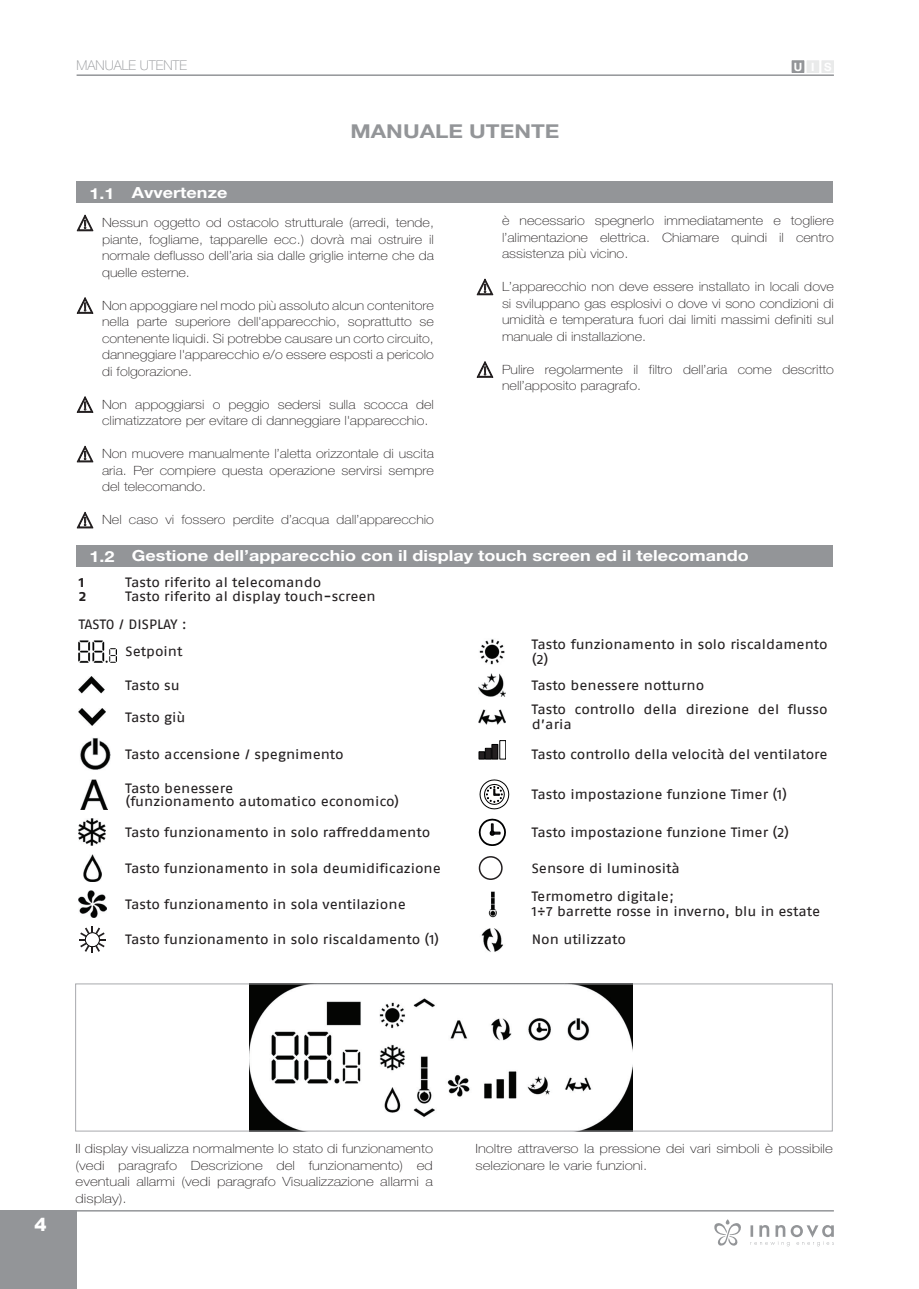
<style>
.page{position:relative;width:919px;height:1289px;background:#fff}
.page>*{position:absolute;margin:0;border:0;box-sizing:border-box;transform-origin:0 0}
.Capitolo_non_numerat{font:700 19.2px "Helvetica Neue LT Std";color:#939598;scale:1.18 1}
.t1{font:900 18px "Arial";color:#fff}
.Capitolo_non_numerat-2{font:700 15.3px "Helvetica Neue LT Std";color:#fff;scale:1.18 1}
.legende{font:13.5px/15px "Fago Ex Lf";color:#231f20}
.testo_tabella{font:13.5px "Fago Ex Lf";letter-spacing:-.005em;color:#231f20}
.Intestazione{font:13.5px "Fago Ex Lf";color:#231f20}
.t2{font:100 13.5px "Helvetica Neue LT Std";color:#939598}
.legende-2{font:700 13.5px "Fago Ex Lf";color:#231f20}
.Rientro_Testo{font:100 12.75px/16.5px "Helvetica Neue LT Std";color:#231f20;text-align:justify;scale:1.13 1}
.Testo{font:100 12.75px/16.5px "Helvetica Neue LT Std";color:#231f20;text-align:justify;scale:1.18 1}
.t3{font:700 11.4px "Helvetica Neue LT Std";color:#fff}
</style>
<div class="page">
<hr style="left:77px;top:1209px;width:756px;height:2px;background:#939598">
<div style="left:0;top:1209px;width:77px;height:79px;background:#939598"></div>
<hr style="left:77px;top:74px;width:756px;height:2px;background:#939598">
<div style="left:821px;top:61px;width:12px;height:11px;background:#e9eaea"></div>
<div style="left:807px;top:61px;width:11px;height:11px;background:#e9eaea"></div>
<div style="left:792px;top:61px;width:11px;height:11px;background:#939598"></div>
<div style="left:791px;top:60px;width:13px;height:13px;border:1px solid #939598"></div>
<div style="left:77px;top:181px;width:756px;height:22px;background:#939598"></div>
<div style="left:77px;top:545px;width:756px;height:21px;background:#939598"></div>
<img style="left:250px;top:985px;width:382px;height:144px">
<div style="left:75px;top:983px;width:757px;height:148px;border:1px solid #a8a9ad"></div>
<svg style="left:750px;top:1225px;width:83px;height:21px"></svg>
<svg style="left:714px;top:1219px;width:27px;height:27px"></svg>
<svg style="left:77px;top:214px;width:17px;height:17px"></svg>
<svg style="left:77px;top:297px;width:17px;height:17px"></svg>
<svg style="left:77px;top:396px;width:17px;height:17px"></svg>
<svg style="left:77px;top:445px;width:17px;height:17px"></svg>
<svg style="left:77px;top:511px;width:17px;height:17px"></svg>
<svg style="left:476px;top:278px;width:17px;height:17px"></svg>
<svg style="left:476px;top:361px;width:17px;height:17px"></svg>
<img style="left:79px;top:640px;width:37px;height:22px">
<img style="left:479px;top:639px;width:26px;height:26px">
<img style="left:79px;top:676px;width:26px;height:17px">
<img style="left:478px;top:673px;width:28px;height:23px">
<img style="left:79px;top:708px;width:27px;height:17px">
<img style="left:478px;top:709px;width:28px;height:15px">
<img style="left:80px;top:738px;width:30px;height:32px">
<svg style="left:485px;top:748px;width:6px;height:11px"></svg>
<div style="left:478px;top:751px;width:7px;height:8px;background:#231f20;border:1px solid #000001"></div>
<svg style="left:491px;top:740px;width:15px;height:19px"></svg>
<img style="left:80px;top:779px;width:27px;height:30px">
<svg style="left:479px;top:779px;width:30px;height:30px"></svg>
<img style="left:79px;top:818px;width:27px;height:27px">
<svg style="left:478px;top:818px;width:28px;height:27px"></svg>
<img style="left:84px;top:854px;width:17px;height:27px">
<div style="left:478px;top:856px;width:24px;height:24px;border:2px solid #231f20;border-radius:50%"></div>
<img style="left:79px;top:890px;width:27px;height:27px">
<img style="left:488px;top:891px;width:8px;height:26px">
<svg style="left:79px;top:926px;width:27px;height:27px"></svg>
<img style="left:481px;top:928px;width:23px;height:24px">
<p class="t2" style="left:77px;top:57px;width:112px">MANUALE UTENTE</p>
<p class="Capitolo_non_numerat-2" style="left:89px;top:184px;width:23px">1.1</p>
<p class="Capitolo_non_numerat-2" style="left:132px;top:183px;width:82px">Avvertenze</p>
<p class="Capitolo_non_numerat" style="left:350px;top:119px;width:178px">MANUALE UTENTE</p>
<p class="t3" style="left:793px;top:60px;width:39px">UIS</p>
<p class="Rientro_Testo" style="left:102px;top:214px;width:295px">Nessun oggetto od ostacolo strutturale (arredi, tende, piante, fogliame, tapparelle ecc.) dovrà mai ostruire il normale deflusso dell’aria sia dalle griglie interne che da quelle esterne.</p>
<p class="Rientro_Testo" style="left:102px;top:297px;width:295px">Non appoggiare nel modo più assoluto alcun contenitore nella parte superiore dell'apparecchio, soprattutto se contenente liquidi. Si potrebbe causare un corto circuito, danneggiare l'apparecchio e/o essere esposti a pericolo di folgorazione.</p>
<p class="Rientro_Testo" style="left:102px;top:396px;width:295px">Non appoggiarsi o peggio sedersi sulla scocca del climatizzatore per evitare di danneggiare l'apparecchio.</p>
<p class="Rientro_Testo" style="left:102px;top:445px;width:295px">Non muovere manualmente l’aletta orizzontale di uscita aria. Per compiere questa operazione servirsi sempre del telecomando.</p>
<p class="Rientro_Testo" style="left:102px;top:511px;width:295px">Nel caso vi fossero perdite d’acqua dall’apparecchio</p>
<p class="Rientro_Testo" style="left:502px;top:212px;width:295px">è necessario spegnerlo immediatamente e togliere l’alimentazione elettrica. Chiamare quindi il centro assistenza più vicino.</p>
<p class="Rientro_Testo" style="left:502px;top:278px;width:295px">L’apparecchio non deve essere installato in locali dove si sviluppano gas esplosivi o dove vi sono condizioni di umidità e temperatura fuori dai limiti massimi definiti sul manuale di installazione.</p>
<p class="Rientro_Testo" style="left:502px;top:361px;width:295px">Pulire regolarmente il filtro dell’aria come descritto nell’apposito paragrafo.</p>
<p class="Capitolo_non_numerat-2" style="left:89px;top:547px;width:23px">1.2</p>
<p class="Capitolo_non_numerat-2" style="left:132px;top:546px;width:524px">Gestione dell’apparecchio con il display touch screen ed il telecomando</p>
<p class="legende-2" style="left:79px;top:574px;width:7px">1</p>
<p class="legende" style="left:126px;top:574px;width:197px">Tasto riferito al telecomando</p>
<p class="legende-2" style="left:79px;top:588px;width:9px">2</p>
<p class="legende" style="left:126px;top:588px;width:252px">Tasto riferito al display touch-screen</p>
<p class="Intestazione" style="left:79px;top:615px;width:109px">TASTO / DISPLAY :</p>
<p class="legende" style="left:126px;top:644px;width:58px">Setpoint</p>
<p class="legende" style="left:531px;top:636px;width:297px">Tasto funzionamento in solo riscaldamento (2)</p>
<p class="legende" style="left:126px;top:677px;width:56px">Tasto su</p>
<p class="legende" style="left:531px;top:677px;width:174px">Tasto benessere notturno</p>
<p class="legende" style="left:126px;top:709px;width:61px">Tasto giù</p>
<p class="legende" style="left:531px;top:701px;width:297px">Tasto controllo della direzione del flusso d’aria</p>
<p class="legende" style="left:126px;top:746px;width:220px">Tasto accensione / spegnimento</p>
<p class="legende" style="left:531px;top:746px;width:297px">Tasto controllo della velocità del ventilatore</p>
<p class="testo_tabella" style="left:126px;top:779px;width:109px">Tasto benessere</p>
<p class="testo_tabella" style="left:126px;top:793px;width:275px">(funzionamento automatico economico)</p>
<p class="legende" style="left:531px;top:786px;width:257px">Tasto impostazione funzione Timer (1)</p>
<p class="legende" style="left:126px;top:824px;width:306px">Tasto funzionamento in solo raffreddamento</p>
<p class="legende" style="left:531px;top:824px;width:259px">Tasto impostazione funzione Timer (2)</p>
<p class="legende" style="left:126px;top:860px;width:317px">Tasto funzionamento in sola deumidificazione</p>
<p class="legende" style="left:531px;top:860px;width:149px">Sensore di luminosità</p>
<p class="legende" style="left:126px;top:896px;width:282px">Tasto funzionamento in sola ventilazione</p>
<p class="legende" style="left:531px;top:888px;width:144px">Termometro digitale;</p>
<p class="legende" style="left:531px;top:903px;width:290px">1÷7 barrette rosse in inverno, blu in estate</p>
<p class="legende" style="left:126px;top:931px;width:315px">Tasto funzionamento in solo riscaldamento (1)</p>
<p class="legende" style="left:531px;top:931px;width:96px">Non utilizzato</p>
<h2 class="t1" style="left:34px;top:1211px;width:14px">4</h2>
<p class="Testo" style="left:76px;top:1140px;width:304px">Il display visualizza normalmente lo stato di funzionamento (vedi paragrafo Descrizione del funzionamento) ed eventuali allarmi (vedi paragrafo Visualizzazione allarmi a display).</p>
<p class="Testo" style="left:475px;top:1140px;width:304px">Inoltre attraverso la pressione dei vari simboli è possibile selezionare le varie funzioni.</p>
</div>
